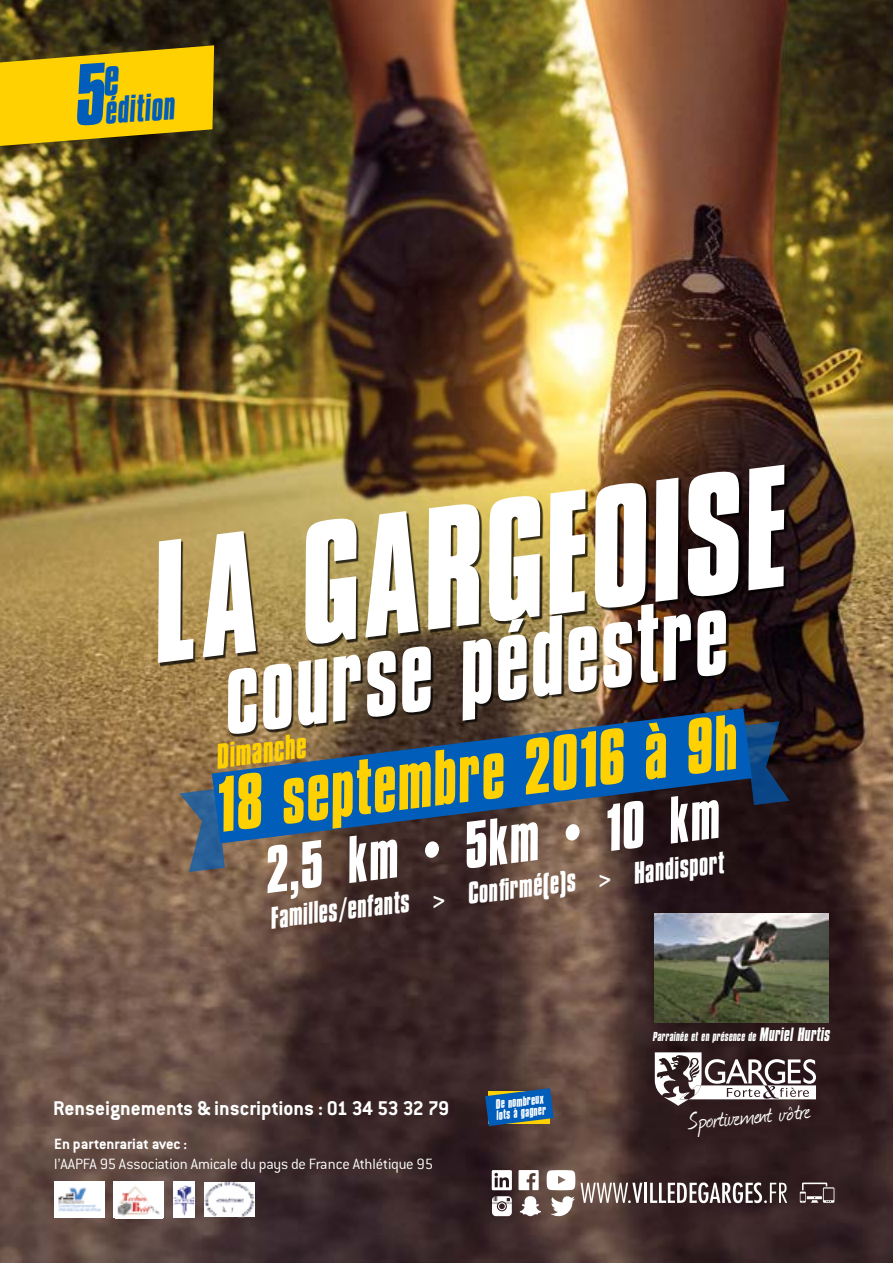
<style>
.page{position:relative;width:893px;height:1263px;background:#fff}
.page>*{position:absolute;margin:0;border:0;box-sizing:border-box;transform-origin:0 0}
.t1{font:italic 700 163.2px "Compacta ICG";color:#fff;scale:.87 1}
.t2{font:italic 700 105.9px "Compacta ICG";color:#fff;scale:.87 1}
.t3{font:italic 700 74.1px "Compacta ICG";color:#ffd100;scale:.87 1}
.t4{font:italic 700 62.7px "Compacta ICG";color:#fff;scale:.87 1}
.t5{font:italic 700 36.45px "Compacta ICG";color:#005db9;scale:.87 1}
.t6{font:italic 700 33.45px "Compacta ICG";color:#ffd100;scale:.87 1}
.t7{font:italic 700 29.25px "Compacta ICG";color:#fff;scale:.87 1}
.t8{font:27.45px "Journal";color:#fff}
.t9{font:700 21.9px "Conduit ITC";color:#fff}
.t10{font:300 16.35px "Conduit ITC";letter-spacing:-.015em;color:#fff}
.t11{font:700 16.35px "Conduit ITC";color:#fff}
.t12{font:italic 700 12.75px/11.1px "Compacta ICG";color:#fff;scale:.87 1}
.t13{font:italic 700 12.3px "Compacta ICG";color:#fff;scale:.87 1}
.s1{font-size:18.3px}
</style>
<div class="page">
<img style="left:0;top:0;width:893px;height:1263px">
<div style="left:160px;top:466px;width:627px;height:200px;background:#000;opacity:.75"></div>
<div style="left:230px;top:605px;width:499px;height:132px;background:#000;opacity:.75"></div>
<svg style="left:752px;top:721px;width:37px;height:84px"></svg>
<svg style="left:179px;top:789px;width:46px;height:83px"></svg>
<svg style="left:212px;top:708px;width:540px;height:135px;fill:#005db8"></svg>
<svg style="left:518px;top:1170px;width:21px;height:20px"></svg>
<svg style="left:581px;top:1183px;width:61px;height:20px"></svg>
<hr style="left:644px;top:1183px;width:3px;height:20px;background:#fff">
<svg style="left:650px;top:1182px;width:137px;height:21px"></svg>
<svg style="left:492px;top:1196px;width:20px;height:20px"></svg>
<svg style="left:800px;top:1182px;width:34px;height:21px"></svg>
<svg style="left:547px;top:1170px;width:28px;height:47px"></svg>
<svg style="left:520px;top:1196px;width:21px;height:20px"></svg>
<svg style="left:492px;top:1170px;width:20px;height:20px"></svg>
<svg style="left:655px;top:1052px;width:161px;height:54px"></svg>
<div style="left:54px;top:1182px;width:51px;height:36px;background:#fff"></div>
<img style="left:58px;top:1187px;width:43px;height:25px">
<div style="left:114px;top:1182px;width:50px;height:36px;background:#fff"></div>
<img style="left:117px;top:1186px;width:43px;height:30px">
<div style="left:174px;top:1182px;width:21px;height:36px;background:#fff"></div>
<img style="left:174px;top:1185px;width:21px;height:31px">
<img style="left:205px;top:1183px;width:50px;height:34px">
<svg style="left:485px;top:1088px;width:69px;height:38px"></svg>
<img style="left:654px;top:913px;width:174px;height:109px">
<svg style="left:0;top:45px;width:214px;height:101px"></svg>
<h3 class="t5" style="left:102px;top:90px;width:83px;rotate:-4deg">édition</h3>
<h1 class="t1" style="left:135px;top:515px;width:737px;rotate:-7deg">LA GARGEOISE</h1>
<h2 class="t2" style="left:213px;top:639px;width:586px;rotate:-7deg">course pédestre</h2>
<h3 class="t6" style="left:213px;top:738px;width:106px;rotate:-7deg">Dimanche</h3>
<h3 class="t3" style="left:208px;top:765px;width:606px;rotate:-7deg">18 septembre 2016 à 9h</h3>
<h3 class="t4" style="left:259px;top:836px;width:528px;rotate:-7deg">2,5 km • 5km • 10 km</h3>
<h3 class="t7" style="left:268px;top:902px;width:527px;rotate:-7deg">Familles/enfants &gt; Confi rmé(e)s &gt; Handisport</h3>
<h3 class="t9" style="left:53px;top:1096px;width:398px">Renseignements &amp; inscriptions : 01 34 53 32 79</h3>
<p class="t12" style="left:494px;top:1099px;width:59px;rotate:-7deg">De nombreux lots à gagner</p>
<p class="t11" style="left:54px;top:1134px;width:135px">En partenrariat avec :</p>
<p class="t10" style="left:54px;top:1155px;width:380px">l’AAPFA 95 Association Amicale du pays de France Athlétique 95</p>
<p class="t13" style="left:652px;top:1029px;width:205px">Parrainée et en présence de <span class="s1">Muriel Hurtis</span></p>
<h3 class="t8" style="left:686px;top:1103px;width:124px;rotate:-6deg">Sportivement vôtre</h3>
</div>
